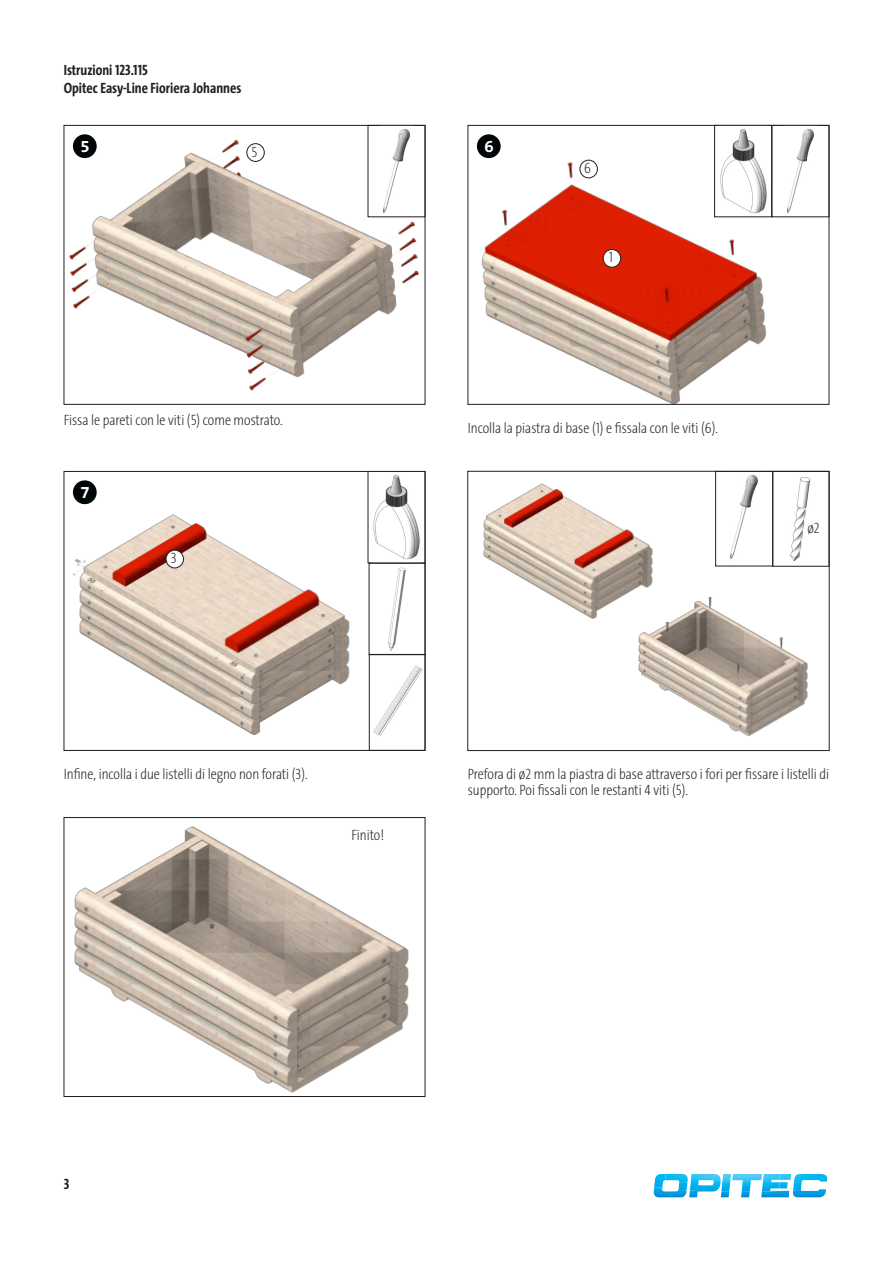
<style>
.page{position:relative;width:893px;height:1263px;background:#fff}
.page>*{position:absolute;margin:0;border:0;box-sizing:border-box;transform-origin:0 0}
.t1{font:700 16.8px "The Sans B W7";color:#fff}
.Anleitung-Info{font:200 15px/16.5px "The Sans Cd LF2";color:#231f20}
.Beschreibung_linksbü{font:700 15px "The Sans Cd LF7";color:#231f20}
.Anleitungstext-Inhal{font:200 15px "The Sans Cd LF2";color:#231f20}
</style>
<div class="page">
<svg style="left:653px;top:1174px;width:175px;height:24px"></svg>
<img style="left:388px;top:567px;width:18px;height:84px">
<div style="left:369px;top:563px;width:56px;height:92px;border:1px solid #231f20"></div>
<img style="left:373px;top:665px;width:50px;height:71px">
<div style="left:369px;top:654px;width:56px;height:96px;border:1px solid #231f20"></div>
<img style="left:69px;top:127px;width:354px;height:264px">
<div style="left:64px;top:125px;width:361px;height:280px;border:1px solid #231f20"></div>
<img style="left:379px;top:127px;width:35px;height:88px">
<div style="left:72px;top:133px;width:26px;height:26px;background:#000507;border-radius:50%"></div>
<div style="left:71px;top:133px;width:27px;height:27px;border:2px solid #fff;border-radius:50%"></div>
<img style="left:481px;top:159px;width:305px;height:244px">
<div style="left:468px;top:125px;width:361px;height:280px;border:1px solid #231f20"></div>
<img style="left:783px;top:129px;width:31px;height:86px">
<div style="left:476px;top:133px;width:25px;height:26px;background:#000507;border-radius:50%"></div>
<div style="left:475px;top:133px;width:27px;height:27px;border:2px solid #fff;border-radius:50%"></div>
<img style="left:718px;top:129px;width:50px;height:86px">
<div style="left:714px;top:125px;width:58px;height:92px;border:1px solid #231f20"></div>
<div style="left:247px;top:144px;width:17px;height:17px;background:#fff;border-radius:50%"></div>
<div style="left:247px;top:143px;width:17px;height:19px;border:1px solid #231f20;border-radius:50%"></div>
<div style="left:580px;top:160px;width:17px;height:18px;background:#fff;border-radius:50%"></div>
<div style="left:580px;top:160px;width:18px;height:18px;border:1px solid #231f20;border-radius:50%"></div>
<div style="left:603px;top:249px;width:18px;height:18px;background:#fff;border-radius:50%"></div>
<div style="left:603px;top:249px;width:18px;height:18px;border:1px solid #231f20;border-radius:50%"></div>
<img style="left:73px;top:514px;width:277px;height:221px">
<div style="left:64px;top:471px;width:361px;height:280px;border:1px solid #231f20"></div>
<div style="left:72px;top:479px;width:26px;height:26px;background:#000507;border-radius:50%"></div>
<div style="left:71px;top:479px;width:27px;height:27px;border:2px solid #fff;border-radius:50%"></div>
<img style="left:373px;top:475px;width:47px;height:85px">
<div style="left:166px;top:550px;width:17px;height:18px;background:#fff;border-radius:50%"></div>
<div style="left:166px;top:550px;width:18px;height:18px;border:1px solid #231f20;border-radius:50%"></div>
<img style="left:74px;top:826px;width:335px;height:267px">
<div style="left:64px;top:817px;width:361px;height:280px;border:1px solid #231f20"></div>
<img style="left:483px;top:483px;width:170px;height:136px">
<img style="left:631px;top:593px;width:177px;height:144px">
<div style="left:468px;top:471px;width:361px;height:280px;border:1px solid #231f20"></div>
<img style="left:790px;top:477px;width:21px;height:84px">
<img style="left:730px;top:475px;width:28px;height:84px">
<div style="left:715px;top:471px;width:58px;height:95px;border:1px solid #231f20"></div>
<p class="Beschreibung_linksbü" style="left:64px;top:60px;width:86px">Istruzioni 123.115</p>
<p class="Beschreibung_linksbü" style="left:64px;top:78px;width:179px">Opitec Easy-Line Fioriera Johannes</p>
<p class="t1" style="left:81px;top:135px;width:11px">5</p>
<p class="Anleitung-Info" style="left:252px;top:143px;width:7px">5</p>
<p class="Anleitung-Info" style="left:64px;top:411px;width:220px">Fissa le pareti con le viti (5) come mostrato.</p>
<p class="t1" style="left:81px;top:481px;width:11px">7</p>
<p class="Anleitung-Info" style="left:171px;top:549px;width:7px">3</p>
<p class="Anleitung-Info" style="left:64px;top:765px;width:245px">Infine, incolla i due listelli di legno non forati (3).</p>
<p class="Anleitung-Info" style="left:351px;top:827px;width:34px">Finito!</p>
<p class="t1" style="left:485px;top:135px;width:11px">6</p>
<p class="Anleitung-Info" style="left:584px;top:159px;width:8px">6</p>
<p class="Anleitung-Info" style="left:609px;top:249px;width:6px">1</p>
<p class="Anleitung-Info" style="left:468px;top:419px;width:252px">Incolla la piastra di base (1) e fissala con le viti (6).</p>
<p class="Anleitungstext-Inhal" style="left:808px;top:519px;width:14px">ø2</p>
<p class="Anleitung-Info" style="left:468px;top:765px;width:363px">Prefora di ø2 mm la piastra di base attraverso i fori per fissare i listelli di supporto. Poi fissali con le restanti 4 viti (5).</p>
<p class="Beschreibung_linksbü" style="left:64px;top:1174px;width:7px">3</p>
</div>
